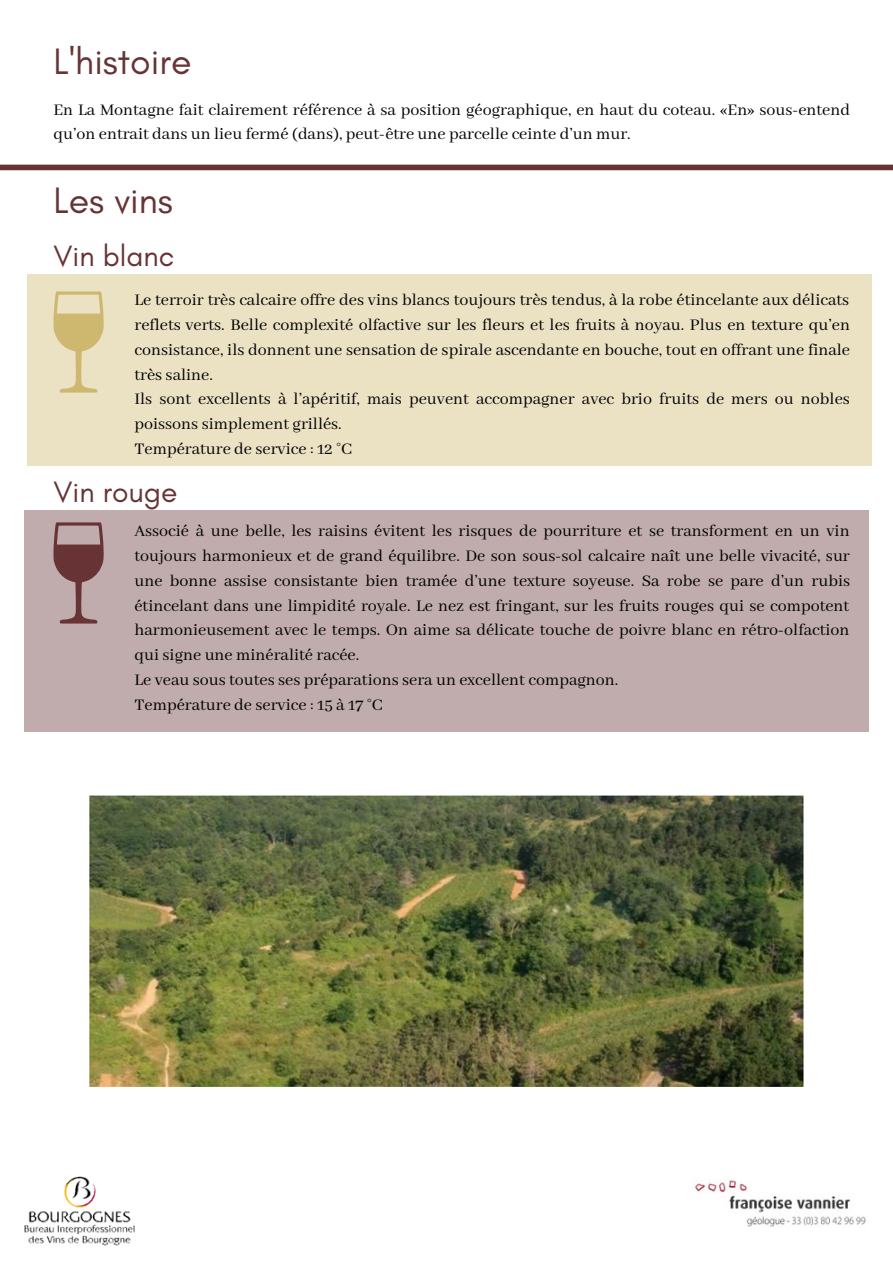
<style>
.page{position:relative;width:893px;height:1264px;background:#fff}
.page>*{position:absolute;margin:0;border:0;box-sizing:border-box;transform-origin:0 0}
.t1{font:37.5px "Glacial Indifference";color:#673335}
.t2{font:30px "Glacial Indifference";color:#673335}
.t3{font:18px/24.8px "Abhaya Libre";color:#000}
</style>
<div class="page">
<div style="left:24px;top:510px;width:844px;height:221px;background:#c1acad"></div>
<div style="left:27px;top:275px;width:844px;height:190px;background:#ebe2c4"></div>
<div style="left:0;top:165px;width:892px;height:5px;background:#673335"></div>
<img style="left:695px;top:1180px;width:171px;height:47px">
<img style="left:24px;top:1176px;width:110px;height:69px">
<svg style="left:53px;top:291px;width:51px;height:101px"></svg>
<svg style="left:53px;top:522px;width:51px;height:101px"></svg>
<img style="left:89px;top:795px;width:714px;height:291px">
<h1 class="t1" style="left:53px;top:38px;width:140px">L'histoire</h1>
<p class="t3" style="left:53px;top:98px;width:798px">En La Montagne fait clairement référence à sa position géographique, en haut du coteau. «En» sous-entend qu’on entrait dans un lieu fermé (dans), peut-être une parcelle ceinte d’un mur.</p>
<h1 class="t1" style="left:53px;top:178px;width:121px">Les vins</h1>
<h2 class="t2" style="left:53px;top:238px;width:122px">Vin blanc</h2>
<p class="t3" style="left:134px;top:288px;width:717px">Le terroir très calcaire offre des vins blancs toujours très tendus, à la robe étincelante aux délicats reflets verts. Belle complexité olfactive sur les fleurs et les fruits à noyau. Plus en texture qu’en consistance, ils donnent une sensation de spirale ascendante en bouche, tout en offrant une finale très saline.<br>Ils sont excellents à l’apéritif, mais peuvent accompagner avec brio fruits de mers ou nobles poissons simplement grillés.<br>Température de service : 12 °C</p>
<h2 class="t2" style="left:53px;top:473px;width:125px">Vin rouge</h2>
<p class="t3" style="left:134px;top:519px;width:717px">Associé à une belle, les raisins évitent les risques de pourriture et se transforment en un vin toujours harmonieux et de grand équilibre. De son sous-sol calcaire naît une belle vivacité, sur une bonne assise consistante bien tramée d’une texture soyeuse. Sa robe se pare d’un rubis étincelant dans une limpidité royale. Le nez est fringant, sur les fruits rouges qui se compotent harmonieusement avec le temps. On aime sa délicate touche de poivre blanc en rétro-olfaction qui signe une minéralité racée.<br>Le veau sous toutes ses préparations sera un excellent compagnon.<br>Température de service : 15 à 17 °C</p>
</div>
